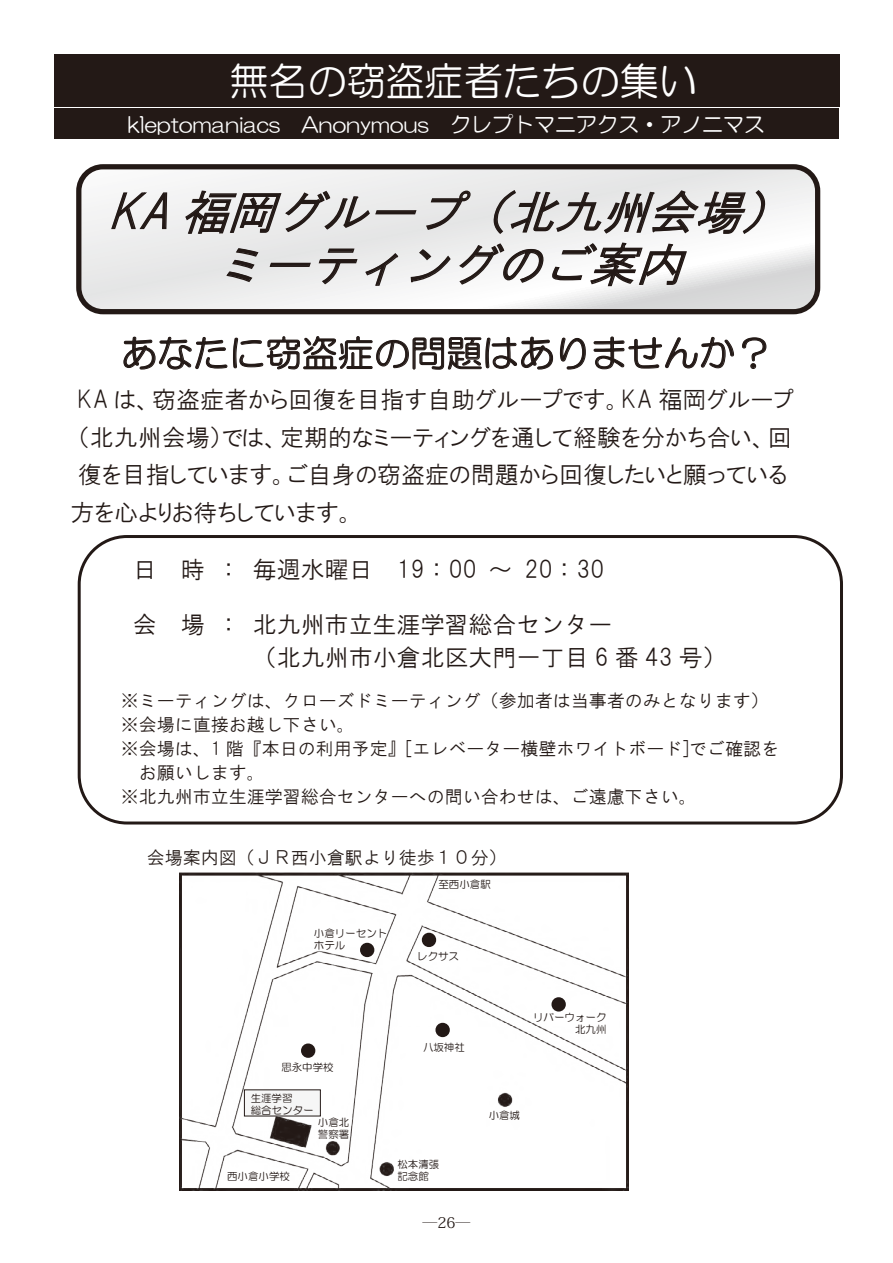
<style>
.page{position:relative;width:893px;height:1263px;background:#fff}
.page>*{position:absolute;margin:0;border:0;box-sizing:border-box;transform-origin:0 0}
.t1{font:italic 46.5px/52.5px "HGS Gothic M";color:#231916;text-align:center}
.t2{font:39px "HG Maru Gothic MPRO";color:#fff}
.t3{font:36px "HG Maru Gothic MPRO";letter-spacing:.005em;color:#231916}
.t4{font:24px "HGP Gothic M";color:#231916}
.t5{font:24px/33px "HGS Gothic M";color:#231916}
.t6{font:21px "HG Maru Gothic MPRO";color:#fff}
.t7{font:18px "HGS Gothic M";color:#231916}
.t8{font:14.85px "Koz Min Pr 6 N";color:#231916}
.t9{font:10.5px/12px "HG Maru Gothic MPRO";color:#231916}
</style>
<div class="page">
<div style="left:54px;top:54px;width:785px;height:53px;background:#231916"></div>
<div style="left:54px;top:108px;width:784px;height:30px;background:#231916"></div>
<img style="left:179px;top:873px;width:450px;height:317px">
<svg style="left:82px;top:170px;width:732px;height:138px"></svg>
<div style="left:76px;top:164px;width:744px;height:150px;border:5px solid #231916;border-radius:24px"></div>
<div style="left:78px;top:535px;width:765px;height:289px;background:#fff;border:3px solid #231916;border-radius:48px"></div>
<div style="left:424px;top:935px;width:10px;height:10px;background:#231916;border-radius:50%"></div>
<div style="left:422px;top:933px;width:14px;height:14px;border:4px solid #231916;border-radius:50%"></div>
<div style="left:398px;top:987px;width:32px;height:39px;background:#fff"></div>
<div style="left:438px;top:1025px;width:10px;height:10px;background:#231916;border-radius:50%"></div>
<div style="left:435px;top:1023px;width:15px;height:14px;border:4px solid #231916;border-radius:50%"></div>
<div style="left:554px;top:999px;width:10px;height:10px;background:#231916;border-radius:50%"></div>
<div style="left:551px;top:997px;width:15px;height:14px;border:4px solid #231916;border-radius:50%"></div>
<div style="left:303px;top:1046px;width:10px;height:9px;background:#231916;border-radius:50%"></div>
<div style="left:301px;top:1043px;width:14px;height:15px;border:4px solid #231916;border-radius:50%"></div>
<div style="left:362px;top:945px;width:10px;height:10px;background:#231916;border-radius:50%"></div>
<div style="left:360px;top:943px;width:14px;height:14px;border:4px solid #231916;border-radius:50%"></div>
<div style="left:240px;top:1110px;width:27px;height:21px;background:#fff"></div>
<div style="left:244px;top:1090px;width:76px;height:26px;background:#f6f6f6"></div>
<h2 class="t2" style="left:229px;top:62px;width:470px">無名の窃盗症者たちの集い</h2>
<p class="t6" style="left:128px;top:114px;width:639px">kleptomaniacs Anonymous クレプトマニアクス・アノニマス</p>
<h1 class="t1" style="left:109px;top:186px;width:695px">KA 福岡グループ（北九州会場）ミーティングのご案内</h1>
<h3 class="t3" style="left:121px;top:335px;width:652px">あなたに窃盗症の問題はありませんか？</h3>
<h3 class="t4" style="left:78px;top:387px;width:717px">KA は、窃盗症者から回復を目指す自助グループです。KA 福岡グループ</h3>
<h3 class="t4" style="left:78px;top:425px;width:715px">（北九州会場）では、定期的なミーティングを通して経験を分かち合い、回</h3>
<h3 class="t4" style="left:78px;top:462px;width:711px">復を目指しています。ご自身の窃盗症の問題から回復したいと願っている</h3>
<h3 class="t4" style="left:71px;top:500px;width:286px">方を心よりお待ちしています。</h3>
<h3 class="t5" style="left:133px;top:552px;width:473px">日 時：毎週水曜日 19：00 ～ 20：30</h3>
<h3 class="t5" style="left:253px;top:608px;width:475px;text-indent:-120px">会 場：北九州市立生涯学習総合センター<br>（北九州市小倉北区大門一丁目 6 番 43 号）</h3>
<p class="t7" style="left:121px;top:691px;width:650px">※ミーティングは、クローズドミーティング（参加者は当事者のみとなります）</p>
<p class="t7" style="left:121px;top:715px;width:235px">※会場に直接お越し下さい。</p>
<p class="t7" style="left:121px;top:739px;width:660px">※会場は、1 階『本日の利用予定』[エレベーター横壁ホワイトボード]でご確認を</p>
<p class="t7" style="left:139px;top:763px;width:127px">お願いします。</p>
<p class="t7" style="left:121px;top:787px;width:577px">※北九州市立生涯学習総合センターへの問い合わせは、ご遠慮下さい。</p>
<p class="t7" style="left:147px;top:849px;width:361px">会場案内図（ＪＲ西小倉駅より徒歩１０分）</p>
<p class="t9" style="left:314px;top:927px;width:75px">小倉リーセントホテル</p>
<p class="t9" style="left:438px;top:878px;width:54px">至西小倉駅</p>
<p class="t9" style="left:417px;top:950px;width:43px">レクサス</p>
<p class="t9" style="left:281px;top:1061px;width:54px">思永中学校</p>
<p class="t9" style="left:251px;top:1092px;width:64px">生涯学習<br>総合センター</p>
<p class="t9" style="left:227px;top:1170px;width:64px">西小倉小学校</p>
<p class="t9" style="left:318px;top:1116px;width:33px">小倉北警察署</p>
<p class="t9" style="left:423px;top:1041px;width:43px">八坂神社</p>
<p class="t9" style="left:533px;top:1011px;width:75px;text-align:right">リバーウォーク北九州</p>
<p class="t9" style="left:397px;top:1158px;width:43px">松本清張記念館</p>
<p class="t8" style="left:422px;top:1214px;width:50px">―26―</p>
<p class="t9" style="left:489px;top:1109px;width:33px">小倉城</p>
</div>
